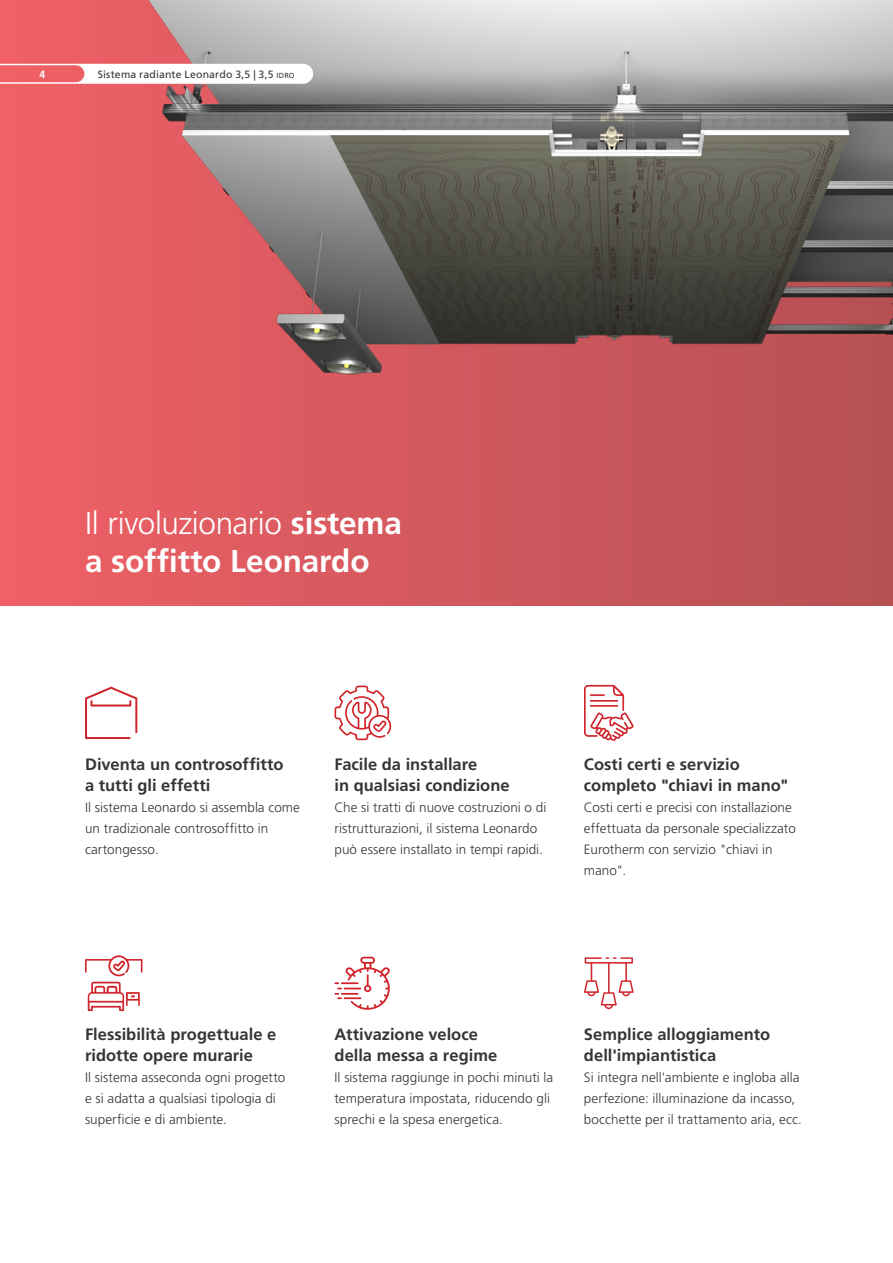
<style>
.page{position:relative;width:893px;height:1263px;background:#fff}
.page>*{position:absolute;margin:0;border:0;box-sizing:border-box;transform-origin:0 0}
.t1{font:700 31.5px/37.8px "Frutiger LT Pro";letter-spacing:-.005em;color:#fff}
.t2{font:700 16.5px/21px "Frutiger LT Pro";color:#333638}
.t3{font:300 13.5px/21px "Frutiger LT Pro";color:#333638}
.t4{font:10.5px "Frutiger LT Pro";letter-spacing:.015em;color:#333638}
.t5{font:700 10.5px "Frutiger LT Pro";color:#fff}
.s1{font-size:7.35px}
.s2{font-weight:300}
</style>
<div class="page">
<div style="left:0;top:0;width:893px;height:606px;background:linear-gradient(to right,#f06066,#b55055)"></div>
<svg style="left:334px;top:686px;width:58px;height:54px"></svg>
<svg style="left:88px;top:982px;width:52px;height:29px"></svg>
<svg style="left:85px;top:955px;width:57px;height:21px"></svg>
<svg style="left:85px;top:687px;width:52px;height:52px"></svg>
<svg style="left:334px;top:957px;width:56px;height:53px"></svg>
<svg style="left:584px;top:957px;width:50px;height:52px"></svg>
<svg style="left:584px;top:685px;width:50px;height:56px"></svg>
<img style="left:135px;top:0;width:758px;height:426px">
<svg style="left:0;top:63px;width:313px;height:22px"></svg>
<p class="t5" style="left:40px;top:68px;width:7px">4</p>
<p class="t4" style="left:98px;top:68px;width:198px">Sistema radiante Leonardo 3,5 | 3,5 <span class="s1">idro</span></p>
<h1 class="t1" style="left:85px;top:504px;width:318px"><span class="s2">Il rivoluzionario</span> sistema a soffitto Leonardo</h1>
<p class="t2" style="left:85px;top:754px;width:200px">Diventa un controsoffitto a tutti gli effetti</p>
<p class="t3" style="left:85px;top:797px;width:217px">Il sistema Leonardo si assembla come un tradizionale controsoffitto in cartongesso.</p>
<p class="t2" style="left:334px;top:754px;width:177px">Facile da installare<br>in qualsiasi condizione</p>
<p class="t3" style="left:334px;top:797px;width:213px">Che si tratti di nuove costruzioni o di ristrutturazioni, il sistema Leonardo può essere installato in tempi rapidi.</p>
<p class="t2" style="left:584px;top:754px;width:206px">Costi certi e servizio completo "chiavi in mano"</p>
<p class="t3" style="left:584px;top:797px;width:213px">Costi certi e precisi con installazione effettuata da personale specializzato<br>Eurotherm con servizio "chiavi in mano".</p>
<p class="t2" style="left:85px;top:1024px;width:193px">Flessibilità progettuale e ridotte opere murarie</p>
<p class="t3" style="left:85px;top:1067px;width:202px">Il sistema asseconda ogni progetto e si adatta a qualsiasi tipologia di superficie e di ambiente.</p>
<p class="t2" style="left:334px;top:1024px;width:164px">Attivazione veloce della messa a regime</p>
<p class="t3" style="left:334px;top:1067px;width:220px">Il sistema raggiunge in pochi minuti la temperatura impostata, riducendo gli sprechi e la spesa energetica.</p>
<p class="t2" style="left:584px;top:1024px;width:188px">Semplice alloggiamento dell'impiantistica</p>
<p class="t3" style="left:584px;top:1067px;width:219px">Si integra nell'ambiente e ingloba alla perfezione: illuminazione da incasso, bocchette per il trattamento aria, ecc.</p>
</div>
